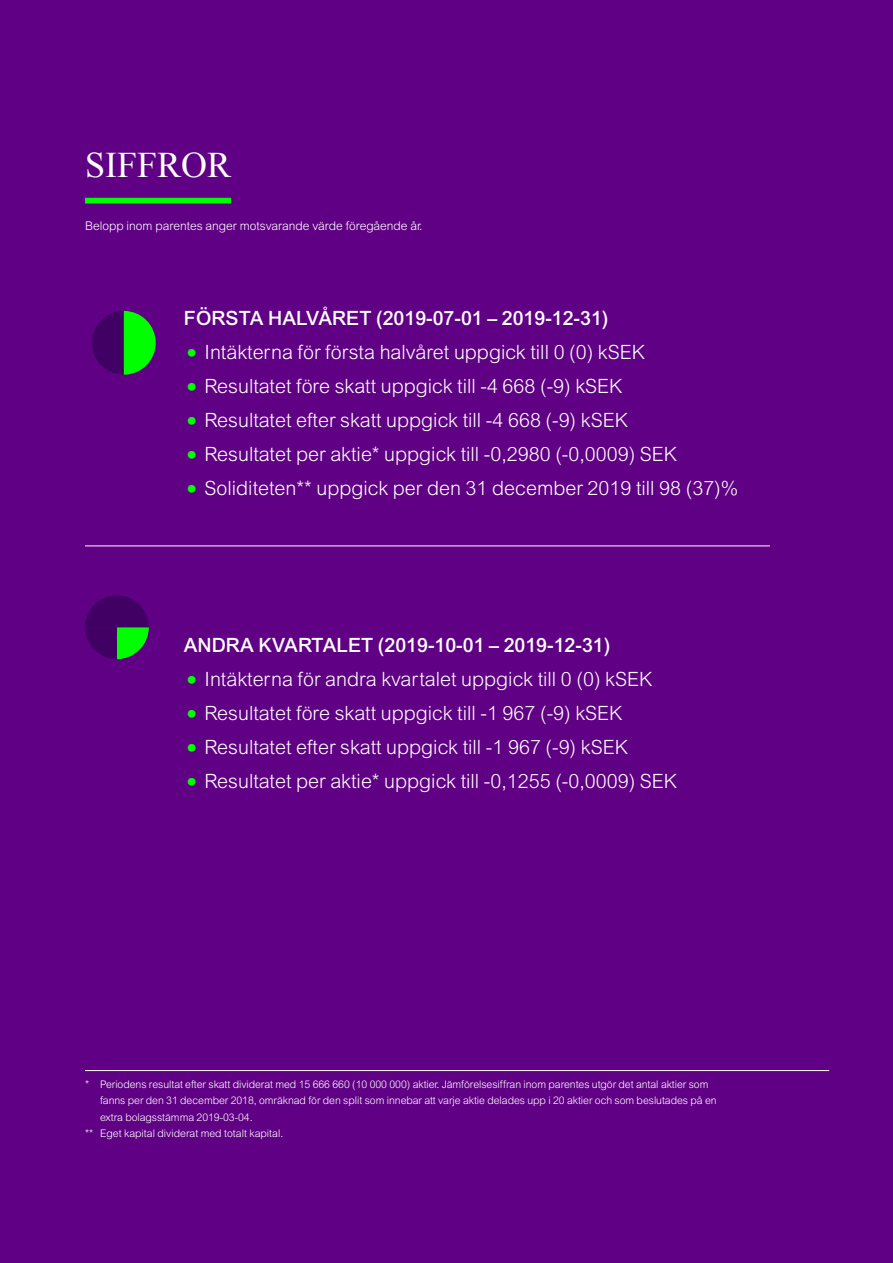
<style>
.page{position:relative;width:893px;height:1263px;background:#600084}
.page>*{position:absolute;margin:0;border:0;box-sizing:border-box;transform-origin:0 0}
.t1{font:36px "Times New Roman";color:#fff}
.t2{font:300 19.65px "Arial MT Std";color:#fff}
.t3{font:500 19.65px "Arial MT Std";color:#fff}
.t4{font:300 12px "Arial MT Std";color:#fff}
.t5{font:300 10.5px "Arial MT Std";letter-spacing:-.005em;color:#fff}
.s1{font-size:31.95px;color:#0f0}
</style>
<div class="page">
<div style="left:85px;top:198px;width:146px;height:6px;background:#0f0"></div>
<hr style="left:85px;top:1070px;width:744px;height:1px;background:#fff">
<svg style="left:85px;top:595px;width:64px;height:64px"></svg>
<hr style="left:85px;top:546px;width:685px;height:1px;background:#fff">
<svg style="left:92px;top:311px;width:64px;height:64px"></svg>
<h1 class="t1" style="left:85px;top:140px;width:148px">SIFFROR</h1>
<p class="t4" style="left:85px;top:219px;width:339px">Belopp inom parentes anger motsvarande värde föregående år.</p>
<p class="t3" style="left:184px;top:307px;width:426px">FÖRSTA HALVÅRET (2019-07-01 – 2019-12-31)</p>
<p class="t2" style="left:184px;top:341px;width:463px"><span class="s1">•</span> Intäkterna för första halvåret uppgick till 0 (0) kSEK</p>
<p class="t2" style="left:184px;top:375px;width:440px"><span class="s1">•</span> Resultatet före skatt uppgick till -4 668 (-9) kSEK</p>
<p class="t2" style="left:184px;top:409px;width:445px"><span class="s1">•</span> Resultatet efter skatt uppgick till -4 668 (-9) kSEK</p>
<p class="t2" style="left:184px;top:443px;width:495px"><span class="s1">•</span> Resultatet per aktie* uppgick till -0,2980 (-0,0009) SEK</p>
<p class="t2" style="left:184px;top:477px;width:556px"><span class="s1">•</span> Soliditeten** uppgick per den 31 december 2019 till 98 (37)%</p>
<p class="t3" style="left:184px;top:633px;width:428px">ANDRA KVARTALET (2019-10-01 – 2019-12-31)</p>
<p class="t2" style="left:184px;top:668px;width:470px"><span class="s1">•</span> Intäkterna för andra kvartalet uppgick till 0 (0) kSEK</p>
<p class="t2" style="left:184px;top:702px;width:440px"><span class="s1">•</span> Resultatet före skatt uppgick till -1 967 (-9) kSEK</p>
<p class="t2" style="left:184px;top:736px;width:445px"><span class="s1">•</span> Resultatet efter skatt uppgick till -1 967 (-9) kSEK</p>
<p class="t2" style="left:184px;top:770px;width:495px"><span class="s1">•</span> Resultatet per aktie* uppgick till -0,1255 (-0,0009) SEK</p>
<p class="t5" style="left:85px;top:1078px;width:625px">* Periodens resultat efter skatt dividerat med 15 666 660 (10 000 000) aktier. Jämförelsesiffran inom parentes utgör det antal aktier som</p>
<p class="t5" style="left:100px;top:1094px;width:618px">fanns per den 31 december 2018, omräknad för den split som innebar att varje aktie delades upp i 20 aktier och som beslutades på en</p>
<p class="t5" style="left:100px;top:1111px;width:154px">extra bolagsstämma 2019-03-04.</p>
<p class="t5" style="left:85px;top:1127px;width:200px">** Eget kapital dividerat med totalt kapital.</p>
</div>
